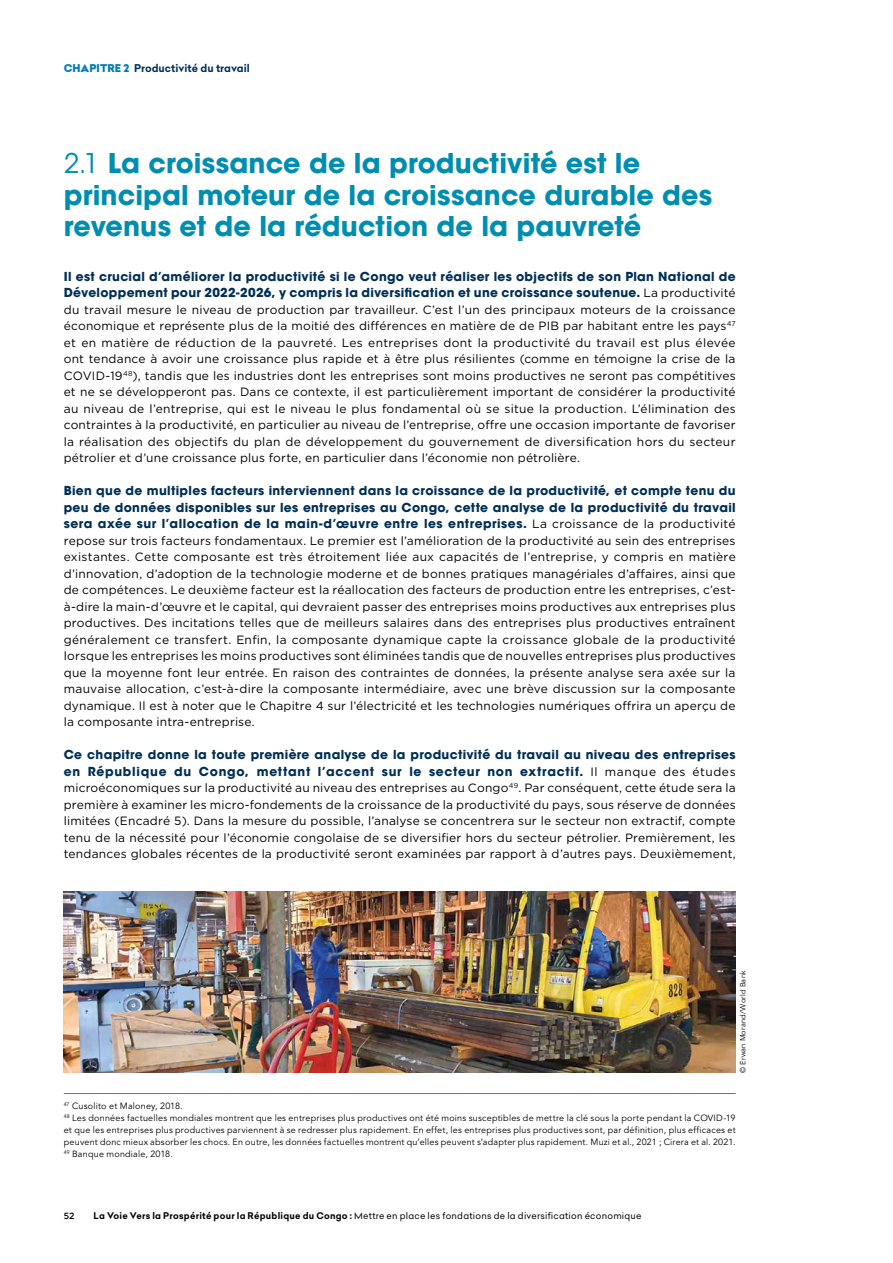
<style>
.page{position:relative;width:893px;height:1263px;background:#fff}
.page>*{position:absolute;margin:0;border:0;box-sizing:border-box;transform-origin:0 0}
.t1{font:700 27px/31.5px "ITC Avant Garde Std";letter-spacing:.005em;color:#008eb0}
.t2{font:700 12.3px/16.5px "ITC Avant Garde Std";letter-spacing:.025em;color:#002f54}
.t3{font:12px/16.5px "Gotham";letter-spacing:.015em;color:#000;text-align:justify}
.t4{font:700 10.5px "Celias";color:#002f54}
.t5{font:9px/12px "Avenir LT Std";letter-spacing:.025em;color:#000}
.t6{font:9px "Celias";letter-spacing:.025em;color:#000}
.t7{font:500 9px "Gotham";color:#000}
.t8{font:7.5px "Avenir LT Std";letter-spacing:.025em;color:#000}
.s1{font-weight:900;color:#007db7}
.s2{font-weight:400}
.s3{font-family:"Gotham";font-weight:400;font-size:12px;color:#000}
.s4{font-weight:700}
</style>
<div class="page">
<img style="left:64px;top:891px;width:672px;height:182px">
<hr style="left:64px;top:1093px;width:672px;height:1px;background:#6d6e71">
<p class="t4" style="left:64px;top:61px;width:188px"><span class="s1">CHAPITRE 2</span> Productivité du travail</p>
<h1 class="t1" style="left:64px;top:147px;width:650px"><span class="s2">2.1</span> La croissance de la productivité est le principal moteur de la croissance durable des revenus et de la réduction de la pauvreté</h1>
<p class="t2" style="left:64px;top:268px;width:673px">Il est crucial d’améliorer la productivité si le Congo veut réaliser les objectifs de son Plan National de<br>Développement pour 2022-2026, y compris la diversification et une croissance soutenue. <span class="s3">La productivité</span></p>
<p class="t3" style="left:64px;top:301px;width:673px">du travail mesure le niveau de production par travailleur. C’est l’un des principaux moteurs de la croissance économique et représente plus de la moitié des différences en matière de de PIB par habitant entre les pays<sup>47 </sup>et en matière de réduction de la pauvreté. Les entreprises dont la productivité du travail est plus élevée ont tendance à avoir une croissance plus rapide et à être plus résilientes (comme en témoigne la crise de la COVID-19<sup>48</sup>), tandis que les industries dont les entreprises sont moins productives ne seront pas compétitives et ne se développeront pas. Dans ce contexte, il est particulièrement important de considérer la productivité au niveau de l’entreprise, qui est le niveau le plus fondamental où se situe la production. L’élimination des contraintes à la productivité, en particulier au niveau de l’entreprise, offre une occasion importante de favoriser la réalisation des objectifs du plan de développement du gouvernement de diversification hors du secteur pétrolier et d’une croissance plus forte, en particulier dans l’économie non pétrolière.</p>
<p class="t2" style="left:64px;top:482px;width:673px;text-align:justify">Bien que de multiples facteurs interviennent dans la croissance de la productivité, et compte tenu du peu de données disponibles sur les entreprises au Congo, cette analyse de la productivité du travail sera axée sur l’allocation de la main-d’œuvre entre les entreprises. <span class="s3">La croissance de la productivité</span></p>
<p class="t3" style="left:64px;top:532px;width:673px">repose sur trois facteurs fondamentaux. Le premier est l’amélioration de la productivité au sein des entreprises existantes. Cette composante est très étroitement liée aux capacités de l’entreprise, y compris en matière d’innovation, d’adoption de la technologie moderne et de bonnes pratiques managériales d’affaires, ainsi que de compétences. Le deuxième facteur est la réallocation des facteurs de production entre les entreprises, c’est&shy;à-dire la main-d’œuvre et le capital, qui devraient passer des entreprises moins productives aux entreprises plus productives. Des incitations telles que de meilleurs salaires dans des entreprises plus productives entraînent généralement ce transfert. Enfin, la composante dynamique capte la croissance globale de la productivité lorsque les entreprises les moins productives sont éliminées tandis que de nouvelles entreprises plus productives que la moyenne font leur entrée. En raison des contraintes de données, la présente analyse sera axée sur la mauvaise allocation, c’est-à-dire la composante intermédiaire, avec une brève discussion sur la composante dynamique. Il est à noter que le Chapitre 4 sur l’électricité et les technologies numériques offrira un aperçu de la composante intra-entreprise.</p>
<p class="t2" style="left:64px;top:746px;width:673px">Ce chapitre donne la toute première analyse de la productivité du travail au niveau des entreprises en République du Congo, mettant l’accent sur le secteur non extractif. <span class="s3">Il manque des études</span></p>
<p class="t3" style="left:64px;top:780px;width:673px">microéconomiques sur la productivité au niveau des entreprises au Congo<sup>49</sup>. Par conséquent, cette étude sera la première à examiner les micro-fondements de la croissance de la productivité du pays, sous réserve de données limitées (Encadré 5). Dans la mesure du possible, l’analyse se concentrera sur le secteur non extractif, compte tenu de la nécessité pour l’économie congolaise de se diversifier hors du secteur pétrolier. Premièrement, les tendances globales récentes de la productivité seront examinées par rapport à d’autres pays. Deuxièmement,</p>
<p class="t8" style="left:739px;top:1073px;width:104px;rotate:-90deg">© Erwan Morand/World Bank</p>
<p class="t5" style="left:64px;top:1100px;width:673px"><sup>47</sup> Cusolito et Maloney, 2018.<br><sup>48</sup> Les données factuelles mondiales montrent que les entreprises plus productives ont été moins susceptibles de mettre la clé sous la porte pendant la COVID-19 et que les entreprises plus productives parviennent à se redresser plus rapidement. En effet, les entreprises plus productives sont, par définition, plus efficaces et peuvent donc mieux absorber les chocs. En outre, les données factuelles montrent qu’elles peuvent s’adapter plus rapidement. Muzi et al., 2021 ; Cirera et al. 2021.<br><sup>49</sup> Banque mondiale, 2018.</p>
<p class="t7" style="left:64px;top:1210px;width:12px">52</p>
<p class="t6" style="left:94px;top:1209px;width:549px"><span class="s4">La Voie Vers la Prospérité pour la République du Congo :</span> Mettre en place les fondations de la diversification économique</p>
</div>
